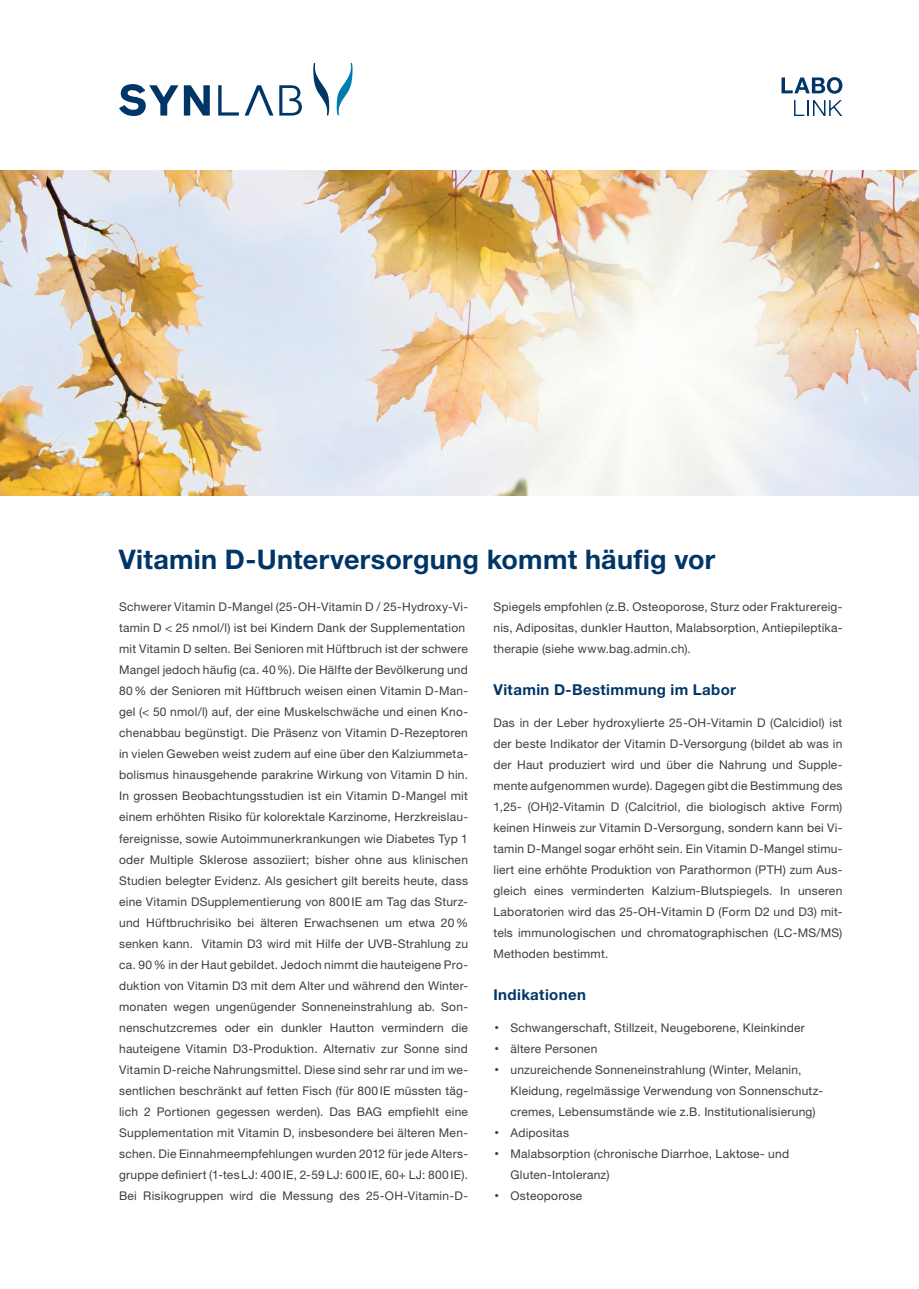
<style>
.page{position:relative;width:919px;height:1289px;background:#fff}
.page>*{position:absolute;margin:0;border:0;box-sizing:border-box;transform-origin:0 0}
.t1{font:700 27px "Helvetica Neue LT Std";letter-spacing:.01em;color:#003667}
.t2{font:700 15px "Helvetica Neue LT Std";letter-spacing:.025em;color:#003667}
.t3{font:12px/21px "Helvetica Neue LT Std";letter-spacing:.02em;color:#3e3e3f;text-align:justify}
.s1{font-size:24px}
</style>
<div class="page">
<svg style="left:313px;top:63px;width:16px;height:53px"></svg>
<svg style="left:336px;top:63px;width:16px;height:52px"></svg>
<svg style="left:279px;top:85px;width:23px;height:31px"></svg>
<svg style="left:119px;top:84px;width:59px;height:32px"></svg>
<svg style="left:184px;top:85px;width:26px;height:31px"></svg>
<svg style="left:218px;top:85px;width:55px;height:31px"></svg>
<svg style="left:781px;top:77px;width:61px;height:17px"></svg>
<svg style="left:794px;top:100px;width:48px;height:16px"></svg>
<img style="left:0;top:170px;width:918px;height:326px">
<h1 class="t1" style="left:119px;top:543px;width:598px">Vitamin D-Unterversorgung kommt häufig vor</h1>
<p class="t3" style="left:119px;top:596px;width:350px;text-align:left">Schwerer Vitamin D-Mangel (25-OH-Vitamin D / 25-Hydroxy-Vi&shy;tamin D &lt; 25 nmol/l) ist bei Kindern Dank der Supplementation mit Vitamin D selten. Bei Senioren mit Hüftbruch ist der schwere Mangel jedoch häufig (ca. 40%). Die Hälfte der Bevölkerung und 80% der Senioren mit Hüftbruch weisen einen Vitamin D-Man&shy;gel (&lt; 50 nmol/l) auf, der eine Muskelschwäche und einen Kno&shy;chenabbau begünstigt. Die Präsenz von Vitamin D-Rezeptoren in vielen Geweben weist zudem auf eine über den Kalziummeta&shy;bolismus hinausgehende parakrine Wirkung von Vitamin D hin.<br>In grossen Beobachtungsstudien ist ein Vitamin D-Mangel mit einem erhöhten Risiko für kolorektale Karzinome, Herzkreislau&shy;fereignisse, sowie Autoimmunerkrankungen wie Diabetes Typ 1 oder Multiple Sklerose assoziiert; bisher ohne aus klinischen Studien belegter Evidenz. Als gesichert gilt bereits heute, dass eine Vitamin DSupplementierung von 800IE am Tag das Sturz&shy;und Hüftbruchrisiko bei älteren Erwachsenen um etwa 20% senken kann. Vitamin D3 wird mit Hilfe der UVB-Strahlung zu ca. 90% in der Haut gebildet. Jedoch nimmt die hauteigene Pro&shy;duktion von Vitamin D3 mit dem Alter und während den Winter&shy;monaten wegen ungenügender Sonneneinstrahlung ab. Son&shy;nenschutzcremes oder ein dunkler Hautton vermindern die hauteigene Vitamin D3-Produktion. Alternativ zur Sonne sind Vitamin D-reiche Nahrungsmittel. Diese sind sehr rar und im we&shy;sentlichen beschränkt auf fetten Fisch (für 800IE müssten täg&shy;lich 2 Portionen gegessen werden). Das BAG empfiehlt eine Supplementation mit Vitamin D, insbesondere bei älteren Men&shy;schen. Die Einnahmeempfehlungen wurden 2012 für jede Alters&shy;gruppe definiert (1-tesLJ: 400IE, 2-59LJ: 600IE, 60+ LJ: 800IE).<br>Bei Risikogruppen wird die Messung des 25-OH-Vitamin-D-</p>
<p class="t3" style="left:493px;top:596px;width:350px">Spiegels empfohlen (z.B. Osteoporose, Sturz oder Frakturereig&shy;nis, Adipositas, dunkler Hautton, Malabsorption, Antiepileptika&shy;therapie (siehe www.bag.admin.ch).</p>
<p class="t2" style="left:493px;top:680px;width:244px">Vitamin D-Bestimmung im Labor</p>
<p class="t3" style="left:493px;top:712px;width:350px">Das in der Leber hydroxylierte 25-OH-Vitamin D (Calcidiol) ist der beste Indikator der Vitamin D-Versorgung (bildet ab was in der Haut produziert wird und über die Nahrung und Supple&shy;mente aufgenommen wurde). Dagegen gibt die Bestimmung des 1,25- (OH)2-Vitamin D (Calcitriol, die biologisch aktive Form) keinen Hinweis zur Vitamin D-Versorgung, sondern kann bei Vi&shy;tamin D-Mangel sogar erhöht sein. Ein Vitamin D-Mangel stimu&shy;liert eine erhöhte Produktion von Parathormon (PTH) zum Aus&shy;gleich eines verminderten Kalzium-Blutspiegels. In unseren Laboratorien wird das 25-OH-Vitamin D (Form D2 und D3) mit&shy;tels immunologischen und chromatographischen (LC-MS/MS)<br>Methoden bestimmt.</p>
<p class="t2" style="left:493px;top:985px;width:94px">Indikationen</p>
<p class="t3" style="left:493px;top:1016px;width:313px"><span class="s1">·</span> Schwangerschaft, Stillzeit, Neugeborene, Kleinkinder</p>
<p class="t3" style="left:493px;top:1037px;width:105px"><span class="s1">·</span> ältere Personen</p>
<p class="t3" style="left:493px;top:1058px;width:309px"><span class="s1">·</span> unzureichende Sonneneinstrahlung (Winter, Melanin,</p>
<p class="t3" style="left:510px;top:1079px;width:314px">Kleidung, regelmässige Verwendung von Sonnenschutz-</p>
<p class="t3" style="left:510px;top:1100px;width:306px">cremes, Lebensumstände wie z.B. Institutionalisierung)</p>
<p class="t3" style="left:493px;top:1121px;width:77px"><span class="s1">·</span> Adipositas</p>
<p class="t3" style="left:493px;top:1142px;width:297px"><span class="s1">·</span> Malabsorption (chronische Diarrhoe, Laktose- und</p>
<p class="t3" style="left:510px;top:1163px;width:101px">Gluten-Intoleranz)</p>
<p class="t3" style="left:493px;top:1184px;width:90px"><span class="s1">·</span> Osteoporose</p>
</div>
